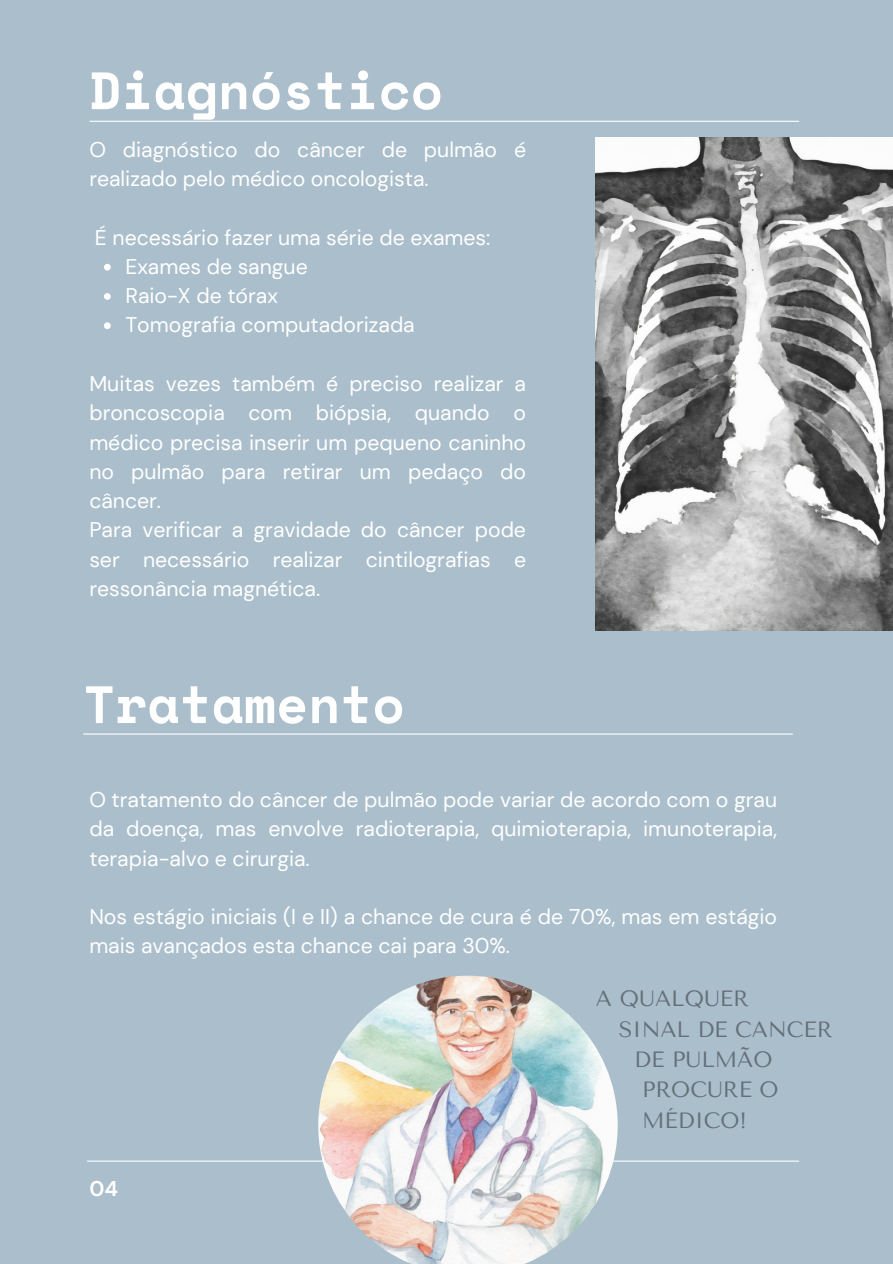
<style>
.page{position:relative;width:893px;height:1264px;background:#fff}
.page>*{position:absolute;margin:0;border:0;box-sizing:border-box;transform-origin:0 0}
.t1{font:700 52.5px "Space Mono";color:#fff}
.t2{font:22.05px "Tenor Sans";color:#647079}
.t3{font:21.15px/29.2px "DM Sans";color:#fff;text-align:justify}
.t4{font:700 21.15px "DM Sans";color:#fff}
</style>
<div class="page">
<div style="left:0;top:0;width:892px;height:1263px;background:#aabecb"></div>
<hr style="left:87px;top:1160px;width:711px;height:1px;background:#fff">
<hr style="left:90px;top:121px;width:708px;height:1px;background:#fff">
<hr style="left:84px;top:733px;width:708px;height:1px;background:#fff">
<img style="left:595px;top:138px;width:297px;height:493px">
<img style="left:318px;top:975px;width:299px;height:288px">
<svg style="left:104px;top:264px;width:7px;height:6px"></svg>
<svg style="left:104px;top:293px;width:7px;height:7px"></svg>
<svg style="left:104px;top:322px;width:7px;height:7px"></svg>
<p class="t1" style="left:89px;top:50px;width:355px">Diagnóstico</p>
<p class="t3" style="left:89px;top:135px;width:438px">O diagnóstico do câncer de pulmão é realizado pelo médico oncologista.</p>
<p class="t3" style="left:95px;top:223px;width:397px">É necessário fazer uma série de exames:</p>
<p class="t3" style="left:125px;top:252px;width:184px">Exames de sangue</p>
<p class="t3" style="left:125px;top:281px;width:154px">Raio-X de tórax</p>
<p class="t3" style="left:125px;top:310px;width:291px">Tomografia computadorizada</p>
<h1 class="t3" style="left:89px;top:369px;width:438px">Muitas vezes também é preciso realizar a broncoscopia com biópsia, quando o médico precisa inserir um pequeno caninho no pulmão para retirar um pedaço do câncer.</h1>
<p class="t3" style="left:89px;top:515px;width:438px">Para verificar a gravidade do câncer pode ser necessário realizar cintilografias e ressonância magnética.</p>
<h2 class="t1" style="left:83px;top:664px;width:323px">Tratamento</h2>
<p class="t3" style="left:89px;top:785px;width:689px">O tratamento do câncer de pulmão pode variar de acordo com o grau da doença, mas envolve radioterapia, quimioterapia, imunoterapia, terapia-alvo e cirurgia.</p>
<p class="t3" style="left:89px;top:902px;width:689px">Nos estágio iniciais (I e II) a chance de cura é de 70%, mas em estágio mais avançados esta chance cai para 30%.</p>
<p class="t4" style="left:89px;top:1174px;width:30px">04</p>
<p class="t2" style="left:595px;top:985px;width:155px">A QUALQUER</p>
<p class="t2" style="left:619px;top:1016px;width:215px">SINAL DE CANCER</p>
<p class="t2" style="left:634px;top:1046px;width:140px">DE PULMÃO</p>
<p class="t2" style="left:642px;top:1077px;width:138px">PROCURE O</p>
<p class="t2" style="left:642px;top:1107px;width:107px">MÉDICO!</p>
</div>
